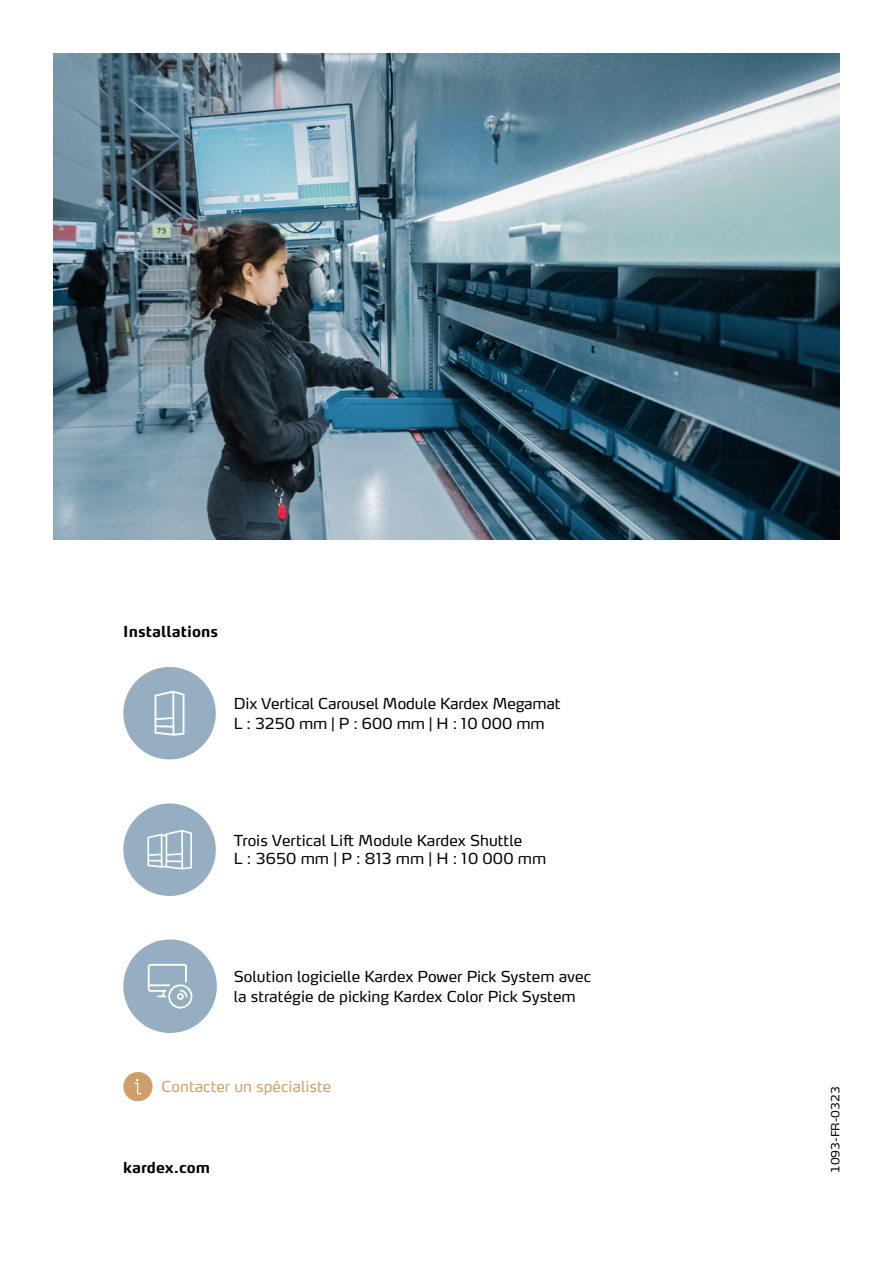
<style>
.page{position:relative;width:893px;height:1263px;background:#fff}
.page>*{position:absolute;margin:0;border:0;box-sizing:border-box;transform-origin:0 0}
.t1{font:15px/19.5px "Max Pro";color:#000}
.t2{font:700 15px "Max Pro";color:#000}
.t3{font:15px "Max Pro";color:#ce9f6b}
.t4{font:11.25px "Max Pro";color:#000}
</style>
<div class="page">
<img style="left:54px;top:54px;width:785px;height:485px">
<div style="left:123px;top:667px;width:93px;height:92px;background:#96aec2;border-radius:50%"></div>
<svg style="left:155px;top:691px;width:30px;height:45px"></svg>
<div style="left:123px;top:803px;width:93px;height:93px;background:#96aec2;border-radius:50%"></div>
<svg style="left:147px;top:830px;width:45px;height:39px"></svg>
<div style="left:123px;top:939px;width:94px;height:94px;background:#96aec2;border-radius:50%"></div>
<svg style="left:148px;top:964px;width:44px;height:44px"></svg>
<div style="left:123px;top:1072px;width:30px;height:29px;background:#ce9f6b;border-radius:50%"></div>
<svg style="left:134px;top:1079px;width:8px;height:15px"></svg>
<p class="t2" style="left:123px;top:618px;width:96px">Installations</p>
<p class="t1" style="left:234px;top:692px;width:328px">Dix Vertical Carousel Module Kardex Megamat<br>L : 3250 mm | P : 600 mm | H : 10 000 mm</p>
<p class="t1" style="left:234px;top:830px;width:314px;line-height:18px">Trois Vertical Lift Module Kardex Shuttle<br>L : 3650 mm | P : 813 mm | H : 10 000 mm</p>
<p class="t1" style="left:234px;top:965px;width:359px">Solution logicielle Kardex Power Pick System avec la stratégie de picking Kardex Color Pick System</p>
<p class="t3" style="left:162px;top:1074px;width:171px">Contacter un spécialiste</p>
<p class="t2" style="left:123px;top:1154px;width:88px">kardex.com</p>
<p class="t4" style="left:826px;top:1173px;width:88px;rotate:-90deg">1093-FR-0323</p>
</div>
